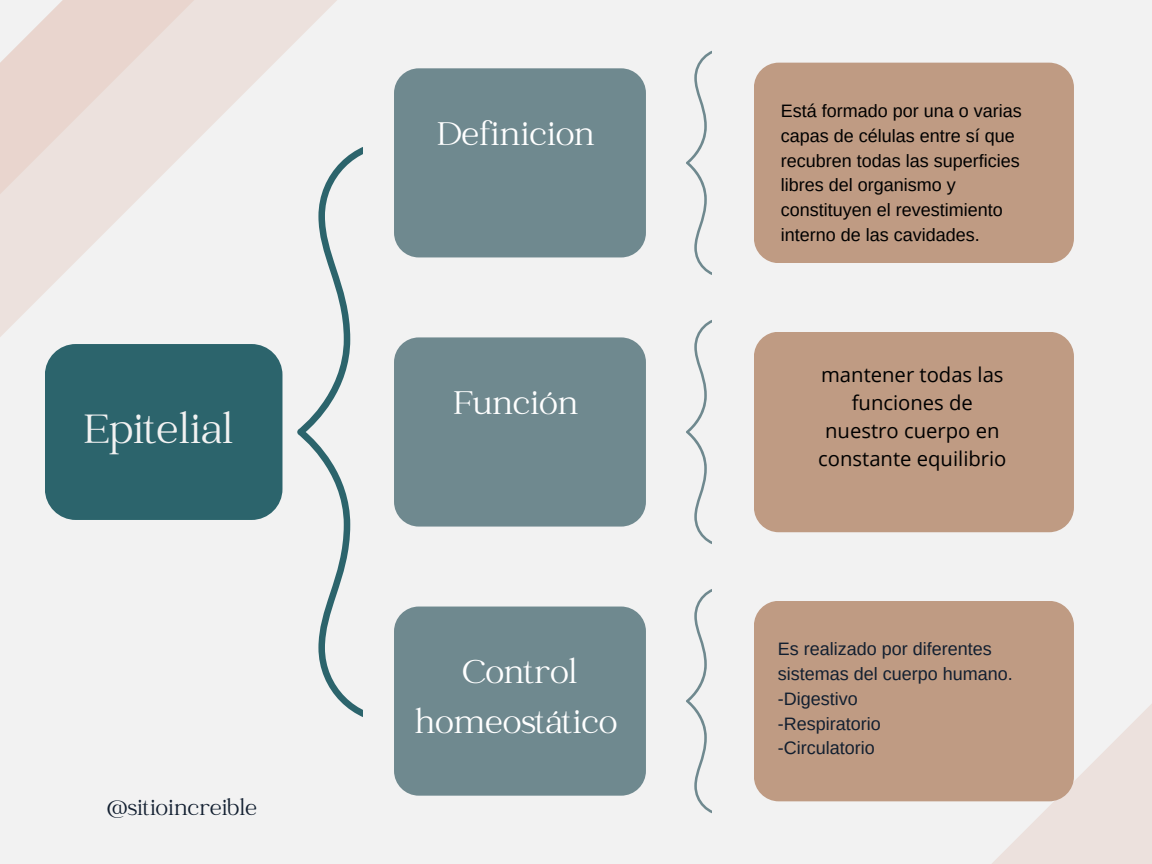
<style>
.page{position:relative;width:1152px;height:864px;background:#f2f2f2}
.page>*{position:absolute;margin:0;border:0;box-sizing:border-box;transform-origin:0 0}
.t1{font:45px "Catchy Mager";color:#f2f2f2}
.t2{font:36px/49.5px "Catchy Mager";color:#fff;text-align:center}
.t3{font:24px "Catchy Mager";color:#121f30}
.t4{font:20.25px/28.2px "Open Sans";color:#000;text-align:center}
.t5{font:18px/24.8px "Arimo";color:#000}
.t6{font:18px/24.8px "Arimo";color:#121f30}
</style>
<div class="page">
<svg style="left:297px;top:147px;width:65px;height:570px"></svg>
<div style="left:45px;top:344px;width:237px;height:176px;background:#2c646c;border-radius:31px"></div>
<div style="left:394px;top:607px;width:252px;height:189px;background:#6f898f;border-radius:25px"></div>
<svg style="left:686px;top:50px;width:26px;height:225px"></svg>
<svg style="left:686px;top:320px;width:26px;height:224px"></svg>
<svg style="left:686px;top:589px;width:26px;height:225px"></svg>
<svg style="left:818px;top:532px;width:334px;height:332px"></svg>
<svg style="left:1032px;top:733px;width:120px;height:131px;background:#ece2df"></svg>
<div style="left:754px;top:601px;width:320px;height:200px;background:#bf9b83;border-radius:25px"></div>
<div style="left:394px;top:337px;width:252px;height:190px;background:#6f898f;border-radius:25px"></div>
<div style="left:394px;top:68px;width:252px;height:189px;background:#6f898f;border-radius:25px"></div>
<div style="left:754px;top:332px;width:320px;height:200px;background:#bf9b83;border-radius:25px"></div>
<div style="left:754px;top:63px;width:320px;height:200px;background:#bf9b83;border-radius:25px"></div>
<svg style="left:0;top:0;width:337px;height:337px"></svg>
<svg style="left:0;top:0;width:194px;height:203px;background:#ebddd8"></svg>
<p class="t1" style="left:84px;top:408px;width:151px">Epitelial</p>
<p class="t3" style="left:107px;top:796px;width:151px">@sitioincreible</p>
<p class="t2" style="left:437px;top:112px;width:159px">Definicion</p>
<p class="t2" style="left:454px;top:381px;width:126px">Función</p>
<h1 class="t2" style="left:415px;top:650px;width:204px">Control homeostático</h1>
<p class="t5" style="left:781px;top:99px;width:242px">Está formado por una o varias capas de células entre sí que recubren todas las superficies libres del organismo y constituyen el revestimiento interno de las cavidades.</p>
<p class="t4" style="left:818px;top:360px;width:190px">mantener todas las funciones de nuestro cuerpo en constante equilibrio</p>
<h3 class="t6" style="left:778px;top:637px;width:237px">Es realizado por diferentes sistemas del cuerpo humano.</h3>
<h2 class="t6" style="left:778px;top:686px;width:81px">-Digestivo</h2>
<h2 class="t6" style="left:778px;top:711px;width:104px">-Respiratorio</h2>
<h2 class="t6" style="left:778px;top:736px;width:98px">-Circulatorio</h2>
</div>
